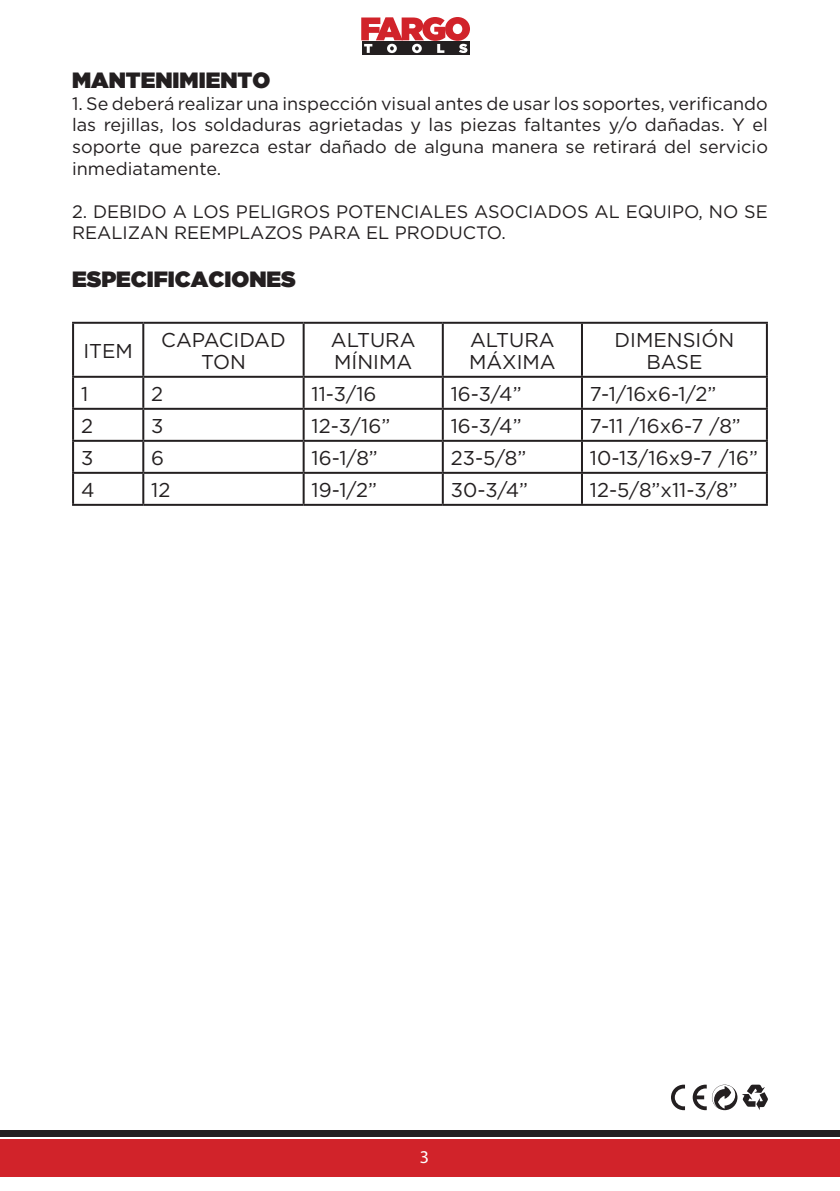
<style>
.page{position:relative;width:840px;height:1191px;background:#fff}
.page>*{position:absolute;margin:0;border:0;box-sizing:border-box;transform-origin:0 0}
.t1{font:22px "Gotham Ultra";color:#231f20}
.t2{font:20px/22px "Gotham";color:#231f20}
.t3{font:18px/21.6px "Gotham";color:#231f20;text-align:justify}
.t4{font:18px "Myriad Pro";color:#fff}
</style>
<div class="page">
<div style="left:0;top:1139px;width:839px;height:37px;background:#d1232a"></div>
<div style="left:361px;top:41px;width:108px;height:14px;background:#231f20"></div>
<svg style="left:361px;top:17px;width:108px;height:36px"></svg>
<div style="left:0;top:1130px;width:839px;height:6px;background:#231f20"></div>
<hr style="left:72px;top:322px;width:71px;height:2px;background:#231f20">
<hr style="left:72px;top:324px;width:2px;height:52px;background:#231f20">
<hr style="left:143px;top:322px;width:160px;height:2px;background:#231f20">
<hr style="left:142px;top:324px;width:2px;height:52px;background:#231f20">
<hr style="left:303px;top:322px;width:139px;height:2px;background:#231f20">
<hr style="left:302px;top:324px;width:2px;height:52px;background:#231f20">
<hr style="left:442px;top:322px;width:139px;height:2px;background:#231f20">
<hr style="left:441px;top:324px;width:2px;height:52px;background:#231f20">
<hr style="left:581px;top:322px;width:186px;height:2px;background:#231f20">
<hr style="left:580px;top:324px;width:2px;height:52px;background:#231f20">
<hr style="left:765px;top:324px;width:2px;height:52px;background:#231f20">
<hr style="left:72px;top:376px;width:71px;height:2px;background:#231f20">
<hr style="left:72px;top:378px;width:2px;height:30px;background:#231f20">
<hr style="left:143px;top:376px;width:160px;height:2px;background:#231f20">
<hr style="left:142px;top:378px;width:2px;height:30px;background:#231f20">
<hr style="left:303px;top:376px;width:139px;height:2px;background:#231f20">
<hr style="left:302px;top:378px;width:2px;height:30px;background:#231f20">
<hr style="left:442px;top:376px;width:139px;height:2px;background:#231f20">
<hr style="left:441px;top:378px;width:2px;height:30px;background:#231f20">
<hr style="left:581px;top:376px;width:186px;height:2px;background:#231f20">
<hr style="left:580px;top:378px;width:2px;height:30px;background:#231f20">
<hr style="left:765px;top:378px;width:2px;height:30px;background:#231f20">
<hr style="left:72px;top:408px;width:71px;height:2px;background:#231f20">
<hr style="left:72px;top:410px;width:2px;height:30px;background:#231f20">
<hr style="left:143px;top:408px;width:160px;height:2px;background:#231f20">
<hr style="left:142px;top:410px;width:2px;height:30px;background:#231f20">
<hr style="left:303px;top:408px;width:139px;height:2px;background:#231f20">
<hr style="left:302px;top:410px;width:2px;height:30px;background:#231f20">
<hr style="left:442px;top:408px;width:139px;height:2px;background:#231f20">
<hr style="left:441px;top:410px;width:2px;height:30px;background:#231f20">
<hr style="left:581px;top:408px;width:186px;height:2px;background:#231f20">
<hr style="left:580px;top:410px;width:2px;height:30px;background:#231f20">
<hr style="left:765px;top:410px;width:2px;height:30px;background:#231f20">
<hr style="left:72px;top:440px;width:71px;height:2px;background:#231f20">
<hr style="left:72px;top:442px;width:2px;height:30px;background:#231f20">
<hr style="left:143px;top:440px;width:160px;height:2px;background:#231f20">
<hr style="left:142px;top:442px;width:2px;height:30px;background:#231f20">
<hr style="left:303px;top:440px;width:139px;height:2px;background:#231f20">
<hr style="left:302px;top:442px;width:2px;height:30px;background:#231f20">
<hr style="left:442px;top:440px;width:139px;height:2px;background:#231f20">
<hr style="left:441px;top:442px;width:2px;height:30px;background:#231f20">
<hr style="left:581px;top:440px;width:186px;height:2px;background:#231f20">
<hr style="left:580px;top:442px;width:2px;height:30px;background:#231f20">
<hr style="left:765px;top:442px;width:2px;height:30px;background:#231f20">
<hr style="left:72px;top:472px;width:71px;height:2px;background:#231f20">
<hr style="left:72px;top:474px;width:2px;height:30px;background:#231f20">
<hr style="left:143px;top:472px;width:160px;height:2px;background:#231f20">
<hr style="left:142px;top:474px;width:2px;height:30px;background:#231f20">
<hr style="left:303px;top:472px;width:139px;height:2px;background:#231f20">
<hr style="left:302px;top:474px;width:2px;height:30px;background:#231f20">
<hr style="left:442px;top:472px;width:139px;height:2px;background:#231f20">
<hr style="left:441px;top:474px;width:2px;height:30px;background:#231f20">
<hr style="left:581px;top:472px;width:186px;height:2px;background:#231f20">
<hr style="left:580px;top:474px;width:2px;height:30px;background:#231f20">
<hr style="left:765px;top:474px;width:2px;height:30px;background:#231f20">
<hr style="left:72px;top:504px;width:71px;height:2px;background:#231f20">
<hr style="left:143px;top:504px;width:160px;height:2px;background:#231f20">
<hr style="left:303px;top:504px;width:139px;height:2px;background:#231f20">
<hr style="left:442px;top:504px;width:139px;height:2px;background:#231f20">
<hr style="left:581px;top:504px;width:186px;height:2px;background:#231f20">
<svg style="left:671px;top:1084px;width:13px;height:26px"></svg>
<svg style="left:692px;top:1084px;width:75px;height:26px"></svg>
<p class="t1" style="left:72px;top:68px;width:199px">MANTENIMIENTO</p>
<p class="t3" style="left:72px;top:92px;width:697px">1. Se deberá realizar una inspección visual antes de usar los soportes, verificando las rejillas, los soldaduras agrietadas y las piezas faltantes y/o dañadas. Y el soporte que parezca estar dañado de alguna manera se retirará del servicio inmediatamente.</p>
<p class="t3" style="left:72px;top:200px;width:697px">2. DEBIDO A LOS PELIGROS POTENCIALES ASOCIADOS AL EQUIPO, NO SE<br>REALIZAN REEMPLAZOS PARA EL PRODUCTO.</p>
<p class="t1" style="left:72px;top:267px;width:225px">ESPECIFICACIONES</p>
<p class="t2" style="left:83px;top:339px;width:51px">ITEM</p>
<p class="t2" style="left:161px;top:328px;width:126px">CAPACIDAD</p>
<p class="t2" style="left:201px;top:350px;width:46px">TON</p>
<p class="t2" style="left:331px;top:328px;width:86px">ALTURA<br>MÍNIMA</p>
<p class="t2" style="left:469px;top:328px;width:88px">ALTURA<br>MÁXIMA</p>
<p class="t2" style="left:614px;top:328px;width:121px">DIMENSIÓN</p>
<p class="t2" style="left:646px;top:350px;width:58px">BASE</p>
<p class="t2" style="left:81px;top:382px;width:9px">1</p>
<p class="t2" style="left:151px;top:382px;width:13px">2</p>
<p class="t2" style="left:311px;top:382px;width:66px">11-3/16</p>
<p class="t2" style="left:450px;top:382px;width:72px">16-3/4”</p>
<p class="t2" style="left:589px;top:382px;width:128px">7-1/16x6-1/2”</p>
<p class="t2" style="left:81px;top:414px;width:13px">2</p>
<p class="t2" style="left:151px;top:414px;width:14px">3</p>
<p class="t2" style="left:311px;top:414px;width:80px">12-3/16”</p>
<p class="t2" style="left:450px;top:414px;width:72px">16-3/4”</p>
<p class="t2" style="left:589px;top:414px;width:152px">7-11 /16x6-7 /8”</p>
<p class="t2" style="left:81px;top:446px;width:14px">3</p>
<p class="t2" style="left:151px;top:446px;width:14px">6</p>
<p class="t2" style="left:311px;top:446px;width:68px">16-1/8”</p>
<p class="t2" style="left:450px;top:446px;width:77px">23-5/8”</p>
<p class="t2" style="left:589px;top:446px;width:169px">10-13/16x9-7 /16”</p>
<p class="t2" style="left:81px;top:478px;width:15px">4</p>
<p class="t2" style="left:151px;top:478px;width:21px">12</p>
<p class="t2" style="left:311px;top:478px;width:67px">19-1/2”</p>
<p class="t2" style="left:450px;top:478px;width:79px">30-3/4”</p>
<p class="t2" style="left:589px;top:478px;width:149px">12-5/8”x11-3/8”</p>
<p class="t4" style="left:419px;top:1145px;width:11px">3</p>
</div>
